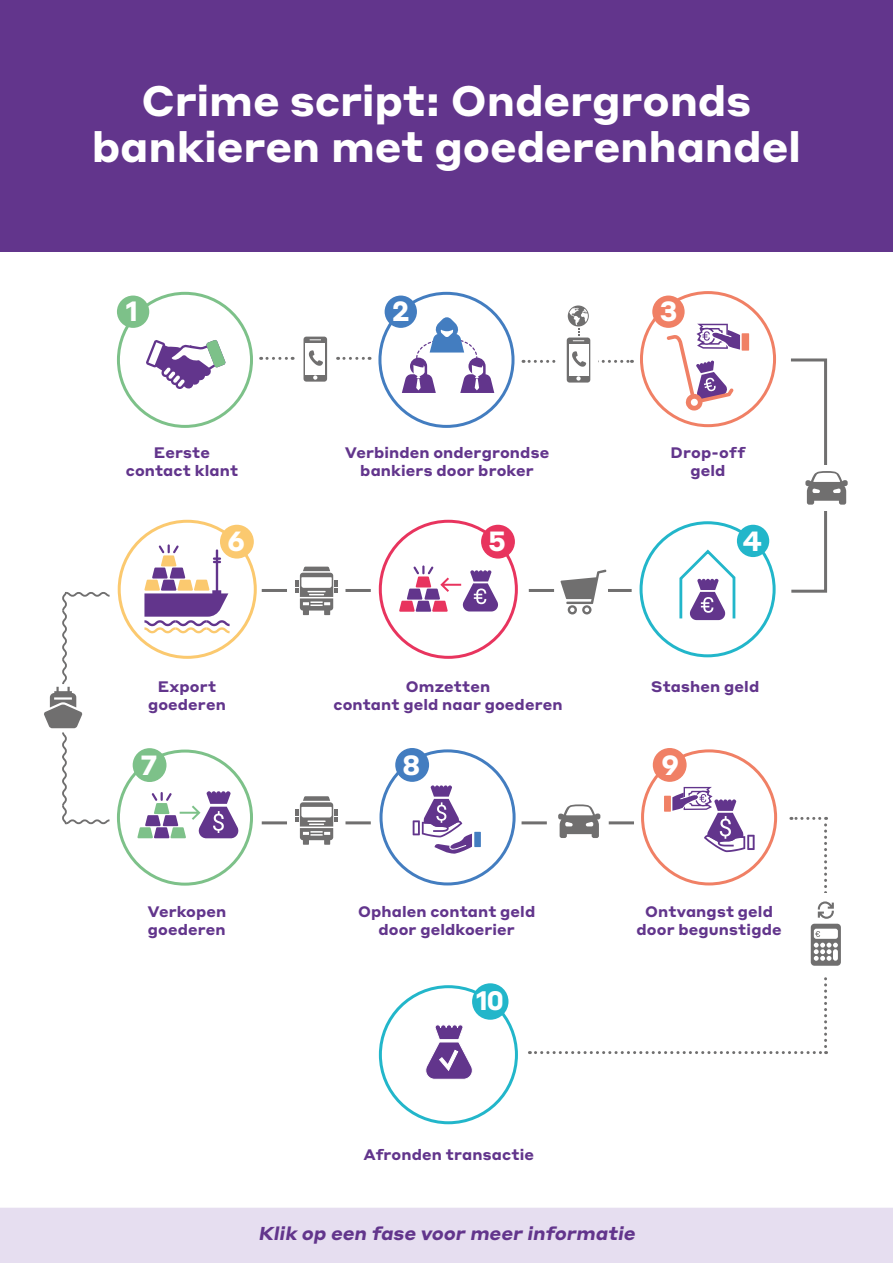
<style>
.page{position:relative;width:893px;height:1263px;background:#fff}
.page>*{position:absolute;margin:0;border:0;box-sizing:border-box;transform-origin:0 0}
.H2_donker_grijs{font:700 42px/46.5px "Styrene ALC";letter-spacing:-.005em;color:#fff;text-align:center}
.H1_donkergrijs{font:700 27.3px "Styrene ALC";color:#fff}
.H1_donkergrijs-2{font:700 26.25px "Styrene ALC";color:#fff}
.t1{font:italic 700 18.45px "Styrene ALC";color:#62358c}
.H2_donker_grijs-2{font:700 15px/18px "Styrene ALC";letter-spacing:.01em;color:#62358c;text-align:center}
</style>
<div class="page">
<div style="left:0;top:0;width:893px;height:251px;background:#62358c"></div>
<div style="left:0;top:1208px;width:893px;height:55px;background:#e6def0"></div>
<div style="left:789px;top:358px;width:38px;height:235px;border:3px solid #706f6f"></div>
<svg style="left:261px;top:357px;width:32px;height:3px"></svg>
<svg style="left:338px;top:357px;width:32px;height:3px"></svg>
<hr style="left:522px;top:821px;width:25px;height:3px;background:#706f6f">
<hr style="left:262px;top:821px;width:25px;height:3px;background:#706f6f">
<hr style="left:262px;top:589px;width:25px;height:3px;background:#706f6f">
<hr style="left:529px;top:589px;width:25px;height:3px;background:#706f6f">
<hr style="left:345px;top:821px;width:26px;height:3px;background:#706f6f">
<hr style="left:345px;top:589px;width:26px;height:3px;background:#706f6f">
<hr style="left:606px;top:589px;width:26px;height:3px;background:#706f6f">
<div style="left:117px;top:292px;width:136px;height:136px;border:3px solid #7dc189;border-radius:50%"></div>
<div style="left:379px;top:749px;width:137px;height:136px;border:3px solid #437dc0;border-radius:50%"></div>
<div style="left:117px;top:749px;width:136px;height:137px;border:3px solid #7dc189;border-radius:50%"></div>
<div style="left:639px;top:521px;width:137px;height:136px;border:3px solid #22b6ca;border-radius:50%"></div>
<div style="left:379px;top:520px;width:139px;height:139px;border:3px solid #e8345e;border-radius:50%"></div>
<div style="left:118px;top:520px;width:139px;height:139px;border:3px solid #fbc96f;border-radius:50%"></div>
<div style="left:378px;top:292px;width:136px;height:136px;border:3px solid #437dc0;border-radius:50%"></div>
<div style="left:640px;top:291px;width:136px;height:136px;border:3px solid #f08065;border-radius:50%"></div>
<div style="left:379px;top:985px;width:139px;height:139px;border:3px solid #22b6ca;border-radius:50%"></div>
<svg style="left:679px;top:549px;width:57px;height:72px"></svg>
<svg style="left:425px;top:1025px;width:48px;height:54px"></svg>
<svg style="left:399px;top:565px;width:99px;height:47px"></svg>
<svg style="left:144px;top:544px;width:86px;height:89px"></svg>
<svg style="left:402px;top:316px;width:92px;height:77px"></svg>
<div style="left:474px;top:832px;width:7px;height:15px;background:#437dc0"></div>
<svg style="left:413px;top:785px;width:59px;height:69px"></svg>
<svg style="left:137px;top:791px;width:102px;height:47px"></svg>
<div style="left:117px;top:296px;width:32px;height:32px;background:#7dc189;border-radius:50%"></div>
<div style="left:385px;top:296px;width:32px;height:32px;background:#437dc0;border-radius:50%"></div>
<div style="left:472px;top:983px;width:36px;height:37px;background:#22b6ca;border-radius:50%"></div>
<div style="left:737px;top:525px;width:32px;height:32px;background:#22b6ca;border-radius:50%"></div>
<div style="left:482px;top:525px;width:32px;height:33px;background:#e8345e;border-radius:50%"></div>
<div style="left:481px;top:525px;width:34px;height:34px;border:2px solid #e8345e;border-radius:50%"></div>
<div style="left:221px;top:525px;width:32px;height:33px;background:#fbc96f;border-radius:50%"></div>
<div style="left:220px;top:525px;width:34px;height:34px;border:2px solid #fbc96f;border-radius:50%"></div>
<div style="left:396px;top:749px;width:32px;height:32px;background:#437dc0;border-radius:50%"></div>
<div style="left:395px;top:748px;width:34px;height:34px;border:2px solid #437dc0;border-radius:50%"></div>
<div style="left:133px;top:749px;width:33px;height:32px;background:#7dc189;border-radius:50%"></div>
<div style="left:133px;top:748px;width:33px;height:34px;border:2px solid #7dc189;border-radius:50%"></div>
<div style="left:653px;top:749px;width:33px;height:32px;background:#f08065;border-radius:50%"></div>
<div style="left:653px;top:748px;width:34px;height:34px;border:2px solid #f08065;border-radius:50%"></div>
<div style="left:652px;top:296px;width:33px;height:32px;background:#f08065;border-radius:50%"></div>
<div style="left:742px;top:333px;width:7px;height:18px;background:#f08065"></div>
<svg style="left:667px;top:324px;width:73px;height:87px"></svg>
<svg style="left:303px;top:337px;width:24px;height:45px"></svg>
<div style="left:306px;top:343px;width:19px;height:31px;background:#fff"></div>
<svg style="left:313px;top:375px;width:4px;height:5px"></svg>
<svg style="left:309px;top:350px;width:14px;height:16px"></svg>
<svg style="left:567px;top:337px;width:23px;height:46px"></svg>
<div style="left:569px;top:344px;width:19px;height:31px;background:#fff"></div>
<svg style="left:576px;top:376px;width:5px;height:5px"></svg>
<svg style="left:523px;top:351px;width:109px;height:16px"></svg>
<svg style="left:568px;top:305px;width:21px;height:21px"></svg>
<svg style="left:569px;top:308px;width:19px;height:33px"></svg>
<div style="left:795px;top:465px;width:61px;height:46px;background:#fff"></div>
<svg style="left:805px;top:471px;width:43px;height:34px"></svg>
<div style="left:811px;top:924px;width:30px;height:42px;background:#706f6f;border-radius:4px"></div>
<svg style="left:529px;top:787px;width:309px;height:267px"></svg>
<svg style="left:146px;top:340px;width:80px;height:49px"></svg>
<svg style="left:295px;top:796px;width:43px;height:49px"></svg>
<svg style="left:295px;top:567px;width:43px;height:48px"></svg>
<div style="left:557px;top:554px;width:51px;height:67px;background:#fff"></div>
<svg style="left:560px;top:569px;width:47px;height:45px"></svg>
<svg style="left:44px;top:592px;width:66px;height:232px"></svg>
<h2 class="H2_donker_grijs" style="left:92px;top:74px;width:711px">Crime script: Ondergronds bankieren met goederenhandel</h2>
<h1 class="H1_donkergrijs" style="left:125px;top:288px;width:14px">1</h1>
<h1 class="H1_donkergrijs" style="left:392px;top:287px;width:19px">2</h1>
<h1 class="H1_donkergrijs" style="left:660px;top:288px;width:19px">3</h1>
<h2 class="H2_donker_grijs-2" style="left:154px;top:442px;width:58px">Eerste</h2>
<h2 class="H2_donker_grijs-2" style="left:126px;top:460px;width:114px">contact klant</h2>
<h2 class="H2_donker_grijs-2" style="left:345px;top:442px;width:206px">Verbinden ondergrondse bankiers door broker</h2>
<h2 class="H2_donker_grijs-2" style="left:671px;top:442px;width:76px">Drop-off</h2>
<h2 class="H2_donker_grijs-2" style="left:690px;top:460px;width:37px">geld</h2>
<h1 class="H1_donkergrijs" style="left:227px;top:518px;width:20px">6</h1>
<h1 class="H1_donkergrijs" style="left:488px;top:518px;width:20px">5</h1>
<h1 class="H1_donkergrijs" style="left:743px;top:517px;width:21px">4</h1>
<h2 class="H2_donker_grijs-2" style="left:158px;top:676px;width:60px">Export</h2>
<h2 class="H2_donker_grijs-2" style="left:148px;top:694px;width:79px">goederen</h2>
<h2 class="H2_donker_grijs-2" style="left:333px;top:676px;width:231px">Omzetten<br>contant geld naar goederen</h2>
<h2 class="H2_donker_grijs-2" style="left:651px;top:676px;width:110px">Stashen geld</h2>
<h1 class="H1_donkergrijs" style="left:140px;top:742px;width:19px">7</h1>
<h1 class="H1_donkergrijs" style="left:402px;top:741px;width:20px">8</h1>
<h1 class="H1_donkergrijs" style="left:661px;top:741px;width:20px">9</h1>
<h2 class="H2_donker_grijs-2" style="left:147px;top:901px;width:80px">Verkopen</h2>
<h2 class="H2_donker_grijs-2" style="left:148px;top:919px;width:79px">goederen</h2>
<h2 class="H2_donker_grijs-2" style="left:358px;top:901px;width:179px">Ophalen contant geld door geldkoerier</h2>
<h1 class="H1_donkergrijs-2" style="left:476px;top:978px;width:30px">10</h1>
<h2 class="H2_donker_grijs-2" style="left:637px;top:901px;width:147px">Ontvangst geld door begunstigde</h2>
<h2 class="H2_donker_grijs-2" style="left:364px;top:1144px;width:172px">Afronden transactie</h2>
<p class="t1" style="left:258px;top:1217px;width:383px">Klik op een fase voor meer informatie</p>
</div>
